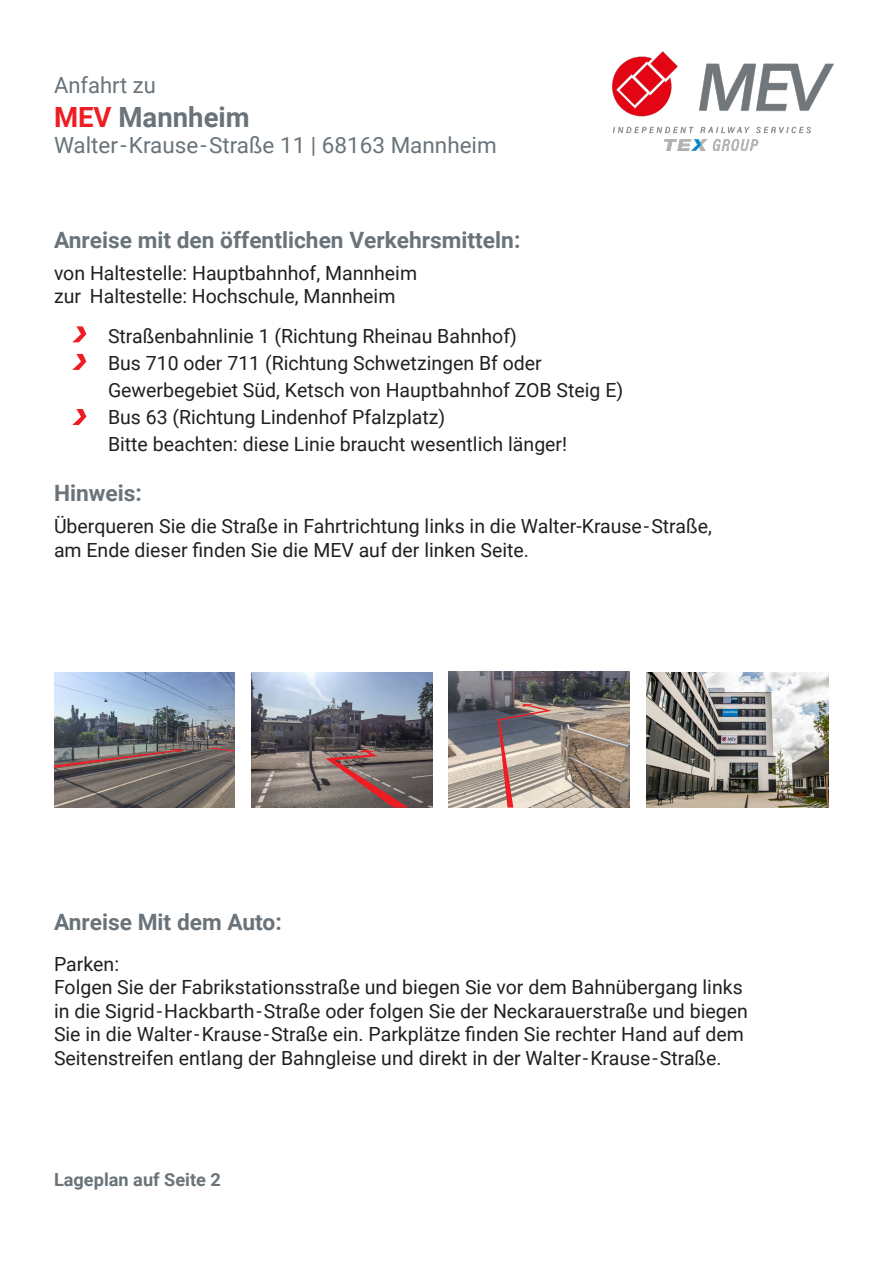
<style>
.page{position:relative;width:893px;height:1263px;background:#fff}
.page>*{position:absolute;margin:0;border:0;box-sizing:border-box;transform-origin:0 0}
.t1{font:700 27.75px "Roboto";color:#697379}
.t2{font:700 22.5px "Roboto";color:#697379}
.t3{font:22.2px "Roboto";color:#697379}
.t4{font:19.5px/23.4px "Roboto";color:#231f20}
.t5{font:700 18px "Roboto";color:#697379}
.s1{color:#ee1d23}
</style>
<div class="page">
<img style="left:646px;top:672px;width:182px;height:135px">
<img style="left:54px;top:672px;width:181px;height:135px">
<img style="left:252px;top:672px;width:180px;height:135px">
<img style="left:449px;top:671px;width:181px;height:136px">
<svg style="left:54px;top:749px;width:132px;height:19px;background:#7d6765"></svg>
<svg style="left:210px;top:748px;width:25px;height:4px"></svg>
<svg style="left:326px;top:750px;width:82px;height:57px;background:#876360"></svg>
<svg style="left:498px;top:704px;width:54px;height:103px;background:#a8938f"></svg>
<svg style="left:73px;top:326px;width:13px;height:16px"></svg>
<svg style="left:72px;top:354px;width:14px;height:16px"></svg>
<svg style="left:72px;top:409px;width:14px;height:16px"></svg>
<img style="left:612px;top:51px;width:222px;height:100px">
<p class="t3" style="left:54px;top:70px;width:104px">Anfahrt zu</p>
<p class="t1" style="left:54px;top:97px;width:197px"><span class="s1">MEV</span> Mannheim</p>
<p class="t3" style="left:54px;top:130px;width:444px">Walter - Krause - Straße 11 | 68163 Mannheim</p>
<p class="t2" style="left:54px;top:224px;width:468px">Anreise mit den öffentlichen Verkehrsmitteln:</p>
<p class="t4" style="left:54px;top:260px;width:365px">von Haltestelle: Hauptbahnhof, Mannheim</p>
<p class="t4" style="left:54px;top:284px;width:343px">zur Haltestelle: Hochschule, Mannheim</p>
<p class="t4" style="left:108px;top:324px;width:410px">Straßenbahnlinie 1 (Richtung Rheinau Bahnhof)</p>
<p class="t4" style="left:108px;top:351px;width:435px">Bus 710 oder 711 (Richtung Schwetzingen Bf oder</p>
<p class="t4" style="left:108px;top:378px;width:517px">Gewerbegebiet Süd, Ketsch von Hauptbahnhof ZOB Steig E)</p>
<p class="t4" style="left:108px;top:405px;width:339px">Bus 63 (Richtung Lindenhof Pfalzplatz)</p>
<p class="t4" style="left:108px;top:432px;width:461px">Bitte beachten: diese Linie braucht wesentlich länger!</p>
<p class="t2" style="left:54px;top:478px;width:89px">Hinweis:</p>
<p class="t4" style="left:54px;top:514px;width:659px">Überqueren Sie die Straße in Fahrtrichtung links in die Walter-Krause - Straße, am Ende dieser finden Sie die MEV auf der linken Seite.</p>
<p class="t2" style="left:54px;top:906px;width:229px">Anreise Mit dem Auto:</p>
<p class="t4" style="left:54px;top:952px;width:67px">Parken:</p>
<p class="t4" style="left:54px;top:975px;width:695px">Folgen Sie der Fabrikstationsstraße und biegen Sie vor dem Bahnübergang links in die Sigrid - Hackbarth - Straße oder folgen Sie der Neckarauerstraße und biegen Sie in die Walter - Krause - Straße ein. Parkplätze finden Sie rechter Hand auf dem Seitenstreifen entlang der Bahngleise und direkt in der Walter - Krause - Straße.</p>
<p class="t5" style="left:54px;top:1167px;width:169px">Lageplan auf Seite 2</p>
</div>
